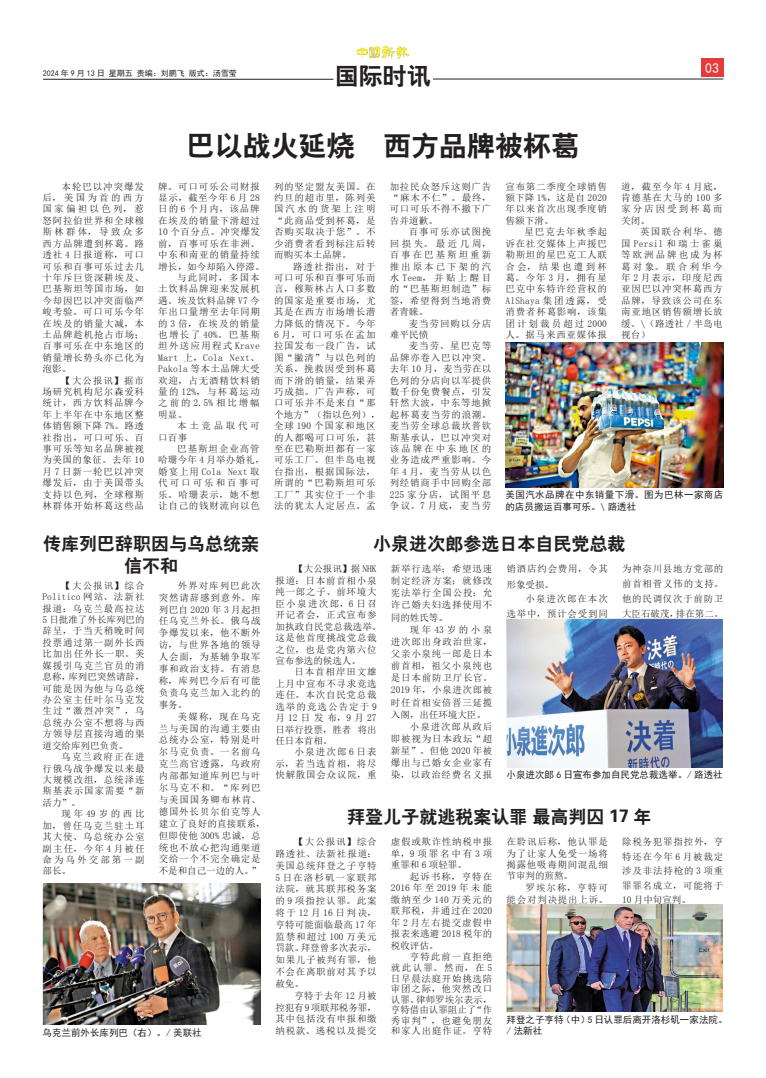
<style>
.page{position:relative;width:766px;height:1078px;background:#fff}
.page>*{position:absolute;margin:0;border:0;box-sizing:border-box;transform-origin:0 0}
.标题28{font:28px "jdchjt";color:#231f20}
.t1{font:24px "jdchjt";color:#231f20}
.标题18{font:18px/21.6px "jdchjt";color:#231f20;text-align:center}
.t2{font:14px "Sim Hei";color:#fff}
.正文{font:9.5px/11.4px "Sim Sun";letter-spacing:.085em;color:#231f20;text-align:justify}
.图注{font:9.5px/11.4px "Sim Hei";color:#231f20}
.图注-2{font:9.5px/11.4px "Sim Hei";letter-spacing:.045em;color:#231f20}
.正文-2{font:9.5px/11.4px "Sim Sun";letter-spacing:.28em;color:#231f20}
.t3{font:8px "Sim Hei";color:#231f20}
.s1{font-family:"FZDHTK GBK1 0"}
</style>
<div class="page">
<div style="left:700px;top:58px;width:23px;height:19px;background:#e53b3b"></div>
<img style="left:356px;top:46px;width:53px;height:13px">
<hr style="left:433px;top:79px;width:290px;height:1px;background:#231f20">
<hr style="left:43px;top:79px;width:290px;height:1px;background:#231f20">
<img style="left:505px;top:342px;width:218px;height:145px">
<img style="left:43px;top:883px;width:217px;height:141px">
<img style="left:506px;top:618px;width:216px;height:149px">
<img style="left:506px;top:904px;width:216px;height:107px">
<p class="t3" style="left:43px;top:69px;width:195px">2024 年 9 月 13 日 星期五 责编：刘鹏飞 版式：汤雪莹</p>
<p class="t1" style="left:335px;top:64px;width:97px">国际时讯</p>
<p class="t2" style="left:704px;top:61px;width:15px">03</p>
<p class="正文" style="left:43px;top:180px;width:103px;text-indent:19px">本轮巴以冲突爆发后，美国为首的西方国家偏袒以色列，惹怒阿拉伯世界和全球穆斯林群体，导致众多西方品牌遭到杯葛。路透社 4 日报道称，可口可乐和百事可乐过去几十年斥巨资深耕埃及、巴基斯坦等国市场，如今却因巴以冲突面临严峻考验。可口可乐今年在埃及的销量大减，本土品牌趁机抢占市场；百事可乐在中东地区的销量增长势头亦已化为泡影。</p>
<p class="正文" style="left:43px;top:374px;width:103px;text-indent:19px">【大公报讯】据市场研究机构尼尔森爱科统计，西方饮料品牌今年上半年在中东地区整体销售额下降 7%。路透社指出，可口可乐、百事可乐等知名品牌被视为美国的象征。去年 10月 7 日新一轮巴以冲突爆发后，由于美国带头支持以色列，全球穆斯林群体开始杯葛这些品</p>
<p class="标题28" style="left:187px;top:131px;width:393px">巴以战火延烧　西方品牌被杯葛</p>
<p class="正文" style="left:158px;top:180px;width:108px;text-align:left">牌。可口可乐公司财报显示，截至今年 6 月 28日的 6 个月内，该品牌在埃及的销量下滑超过<br>10 个百分点。冲突爆发前，百事可乐在非洲、中东和南亚的销量持续增长，如今却陷入停滞。</p>
<p class="正文" style="left:158px;top:272px;width:103px;text-indent:19px">与此同时，多国本土饮料品牌迎来发展机遇。埃及饮料品牌 V7 今年出口量增至去年同期的 3 倍，在埃及的销量也增长了 40%。巴基斯坦外送应用程式 Krave Mart 上，Cola Next、Pakola 等本土品牌大受欢迎，占无酒精饮料销量的 12%，与杯葛运动之前的 2.5% 相比增幅明显。</p>
<p class="正文-2" style="left:158px;top:420px;width:103px;text-indent:19px">本土竞品取代可口百事</p>
<p class="正文" style="left:158px;top:443px;width:108px;text-align:left;text-indent:19px">巴基斯坦企业高管哈珊今年 4 月举办婚礼，婚宴上用 Cola Next 取代可口可乐和百事可乐。哈珊表示，她不想让自己的钱财流向以色</p>
<p class="正文" style="left:274px;top:180px;width:103px">列的坚定盟友美国。在约旦的超市里，陈列美国汽水的货架上注明“此商品受到杯葛，是否购买取决于您”。不少消费者看到标注后转而购买本土品牌。</p>
<p class="正文" style="left:274px;top:260px;width:108px;text-align:left;text-indent:19px">路透社指出，对于可口可乐和百事可乐而言，穆斯林占人口多数的国家是重要市场，尤其是在西方市场增长潜力降低的情况下。今年<br>6 月，可口可乐在孟加拉国发布一段广告，试图“撇清”与以色列的关系，挽救因受到杯葛而下滑的销量，结果弄巧成拙。广告声称，可口可乐并不是来自“那个地方”（指以色列），全球 190 个国家和地区的人都喝可口可乐，甚至在巴勒斯坦都有一家可乐工厂。但半岛电视台指出，根据国际法，所谓的“巴勒斯坦可乐工厂”其实位于一个非法的犹太人定居点。孟</p>
<p class="正文" style="left:389px;top:180px;width:103px">加拉民众怒斥这则广告“麻木不仁”。最终，可口可乐不得不撤下广告并道歉。</p>
<p class="正文" style="left:389px;top:226px;width:103px;text-indent:19px">百事可乐亦试图挽回损失。最近几周，百事在巴基斯坦重新推出原本已下架的汽水Teem，并贴上醒目的“巴基斯坦制造”标签，希望得到当地消费者青睐。</p>
<p class="正文" style="left:389px;top:317px;width:103px;text-indent:19px">麦当劳回购以分店难平民愤</p>
<p class="正文" style="left:389px;top:340px;width:103px;text-indent:19px">麦当劳、星巴克等品牌亦卷入巴以冲突。去年 10 月，麦当劳在以色列的分店向以军提供数千份免费餐点，引发轩然大波，中东等地掀起杯葛麦当劳的浪潮。麦当劳全球总裁坎普钦斯基承认，巴以冲突对该品牌在中东地区的业务造成严重影响。今年 4 月，麦当劳从以色列经销商手中回购全部225 家分店，试图平息争议。7 月底，麦当劳</p>
<p class="正文" style="left:505px;top:180px;width:103px">宣布第二季度全球销售额下降 1%，这是自 2020年以来首次出现季度销售额下滑。</p>
<p class="正文" style="left:505px;top:226px;width:103px;text-indent:19px">星巴克去年秋季起诉在社交媒体上声援巴勒斯坦的星巴克工人联合会，结果也遭到杯葛。今年 3 月，拥有星巴克中东特许经营权的AlShaya 集团透露，受消费者杯葛影响，该集团计划裁员超过2000人。据马来西亚媒体报</p>
<p class="正文" style="left:621px;top:180px;width:103px">道，截至今年 4 月底，肯德基在大马的 100 多家分店因受到杯葛而关闭。</p>
<p class="正文" style="left:621px;top:226px;width:103px;text-indent:19px">英国联合利华、德国Persil和瑞士雀巢等欧洲品牌也成为杯葛对象。联合利华今年 2 月表示，印度尼西亚因巴以冲突杯葛西方品牌，导致该公司在东南亚地区销售额增长放缓。\（路透社／半岛电视台）</p>
<p class="图注-2" style="left:505px;top:489px;width:219px">美国汽水品牌在中东销量下滑。图为巴林一家商店的店员搬运百事可乐。\ 路透社</p>
<p class="标题18" style="left:43px;top:532px;width:218px">传库列巴辞职因与乌总统亲信不和</p>
<p class="标题18" style="left:373px;top:532px;width:254px">小泉进次郎参选日本自民党总裁</p>
<p class="正文" style="left:391px;top:563px;width:103px;line-height:12px">新举行选举；希望迅速制定经济方案；就修改宪法举行全国公投；允许已婚夫妇选择使用不同的姓氏等。</p>
<p class="正文" style="left:391px;top:623px;width:103px;line-height:12.1px;text-indent:19px">现年43岁的小泉进次郎出身政治世家，父亲小泉纯一郎是日本前首相，祖父小泉纯也是日本前防卫厅长官。2019 年，小泉进次郎被时任首相安倍晋三延揽入阁，出任环境大臣。</p>
<p class="正文" style="left:391px;top:720px;width:103px;line-height:12.1px;text-indent:19px">小泉进次郎从政后即被视为日本政坛“超新星”。但他 2020 年被爆出与已婚女企业家有染，以政治经费名义报</p>
<p class="正文" style="left:506px;top:561px;width:103px;line-height:15px">销酒店约会费用，令其形象受损。</p>
<p class="正文" style="left:506px;top:591px;width:103px;line-height:14.5px;text-align:right">小泉进次郎在本次<br>选举中，预计会受到同</p>
<p class="正文" style="left:622px;top:561px;width:103px;line-height:14.7px">为神奈川县地方党部的前首相菅义伟的支持。他的民调仅次于前防卫大臣石破茂，排在第二。</p>
<p class="正文" style="left:275px;top:563px;width:108px;text-align:left;text-indent:19px">【大公报讯】据 NHK报道：日本前首相小泉纯一郎之子、前环境大臣小泉进次郎，6 日召开记者会，正式宣布参加执政自民党总裁选举。这是他首度挑战党总裁之位，也是党内第六位宣布参选的候选人。</p>
<p class="正文" style="left:275px;top:666px;width:103px;text-indent:19px">日本首相岸田文雄上月中宣布不寻求竞选连任。本次自民党总裁选举的竞选公告定于 9月12日发布，9月27日举行投票，胜者 将出任日本首相。</p>
<p class="正文" style="left:275px;top:746px;width:103px;text-indent:19px">小泉进次郎 6 日表示，若当选首相，将尽快解散国会众议院，重</p>
<p class="正文" style="left:43px;top:579px;width:103px;text-indent:19px">【大公报讯】综合Politico 网站、法新社报道：乌克兰最高拉达5 日批准了外长库列巴的辞呈，于当天稍晚时间投票通过第一副外长西比加出任外长一职。美媒援引乌克兰官员的消息称，库列巴突然请辞，可能是因为他与乌总统办公室主任叶尔马克发生过“激烈冲突”，乌总统办公室不想将与西方领导层直接沟通的渠道交给库列巴负责。</p>
<p class="正文" style="left:43px;top:750px;width:103px;text-indent:19px">乌克兰政府正在进行俄乌战争爆发以来最大规模改组，总统泽连斯基表示国家需要“新活力”。</p>
<p class="正文" style="left:43px;top:808px;width:103px;text-indent:19px">现年49岁的西比加，曾任乌克兰驻土耳其大使、乌总统办公室副主任，今年 4 月被任命为乌外交部第一副部长。</p>
<p class="正文" style="left:159px;top:579px;width:103px;line-height:11.9px;text-indent:19px">外界对库列巴此次突然请辞感到意外。库列巴自 2020 年 3 月起担任乌克兰外长。俄乌战争爆发以来，他不断外访，与世界各地的领导人会面，为基辅争取军事和政治支持。有消息称，库列巴今后有可能负责乌克兰加入北约的事务。</p>
<p class="正文" style="left:159px;top:710px;width:108px;line-height:11.9px;text-align:left;text-indent:19px">美媒称，现在乌克兰与美国的沟通主要由总统办公室，特别是叶尔马克负责。一名前乌克兰高官透露，乌政府内部都知道库列巴与叶尔马克不和。“库列巴与美国国务卿布林肯、德国外长贝尔伯克等人建立了良好的直接联系，但即使他 300% 忠诚，总统也不放心把沟通渠道交给一个不完全确定是不是和自己一边的人。”</p>
<p class="图注" style="left:506px;top:769px;width:218px">小泉进次郎 6 日宣布参加自民党总裁选举。/ 路透社</p>
<p class="标题18" style="left:347px;top:805px;width:305px">拜登儿子就逃税案认罪最高判囚 <span class="s1">17</span> 年</p>
<p class="正文" style="left:506px;top:836px;width:103px">在聆讯后称，他认罪是为了让家人免受一场将揭露他吸毒期间混乱细节审判的煎熬。</p>
<p class="正文" style="left:506px;top:880px;width:103px;line-height:12.4px;text-align:right">罗埃尔称，亨特可<br>能会对判决提出上诉。</p>
<p class="正文" style="left:622px;top:834px;width:103px;line-height:14.5px">除税务犯罪指控外，亨特还在今年 6 月被裁定涉及非法持枪的 3 项重罪罪名成立，可能将于10 月中旬宣判。</p>
<p class="正文" style="left:275px;top:835px;width:103px;line-height:11.8px;text-indent:19px">【大公报讯】综合路透社、法新社报道：美国总统拜登之子亨特5 日在洛杉矶一家联邦法院，就其联邦税务案的 9 项指控认罪。此案将于 12 月 16 日判决，亨特可能面临最高 17 年监禁和超过 100 万美元罚款。拜登曾多次表示，如果儿子被判有罪，他不会在离职前对其予以赦免。</p>
<p class="正文" style="left:275px;top:989px;width:103px;line-height:11.8px;text-indent:19px">亨特于去年 12 月被控犯有 9项联邦税务罪，其中包括没有申报和缴纳税款、逃税以及提交</p>
<p class="正文" style="left:391px;top:835px;width:103px">虚假或欺诈性纳税申报单，9项罪名中有3项重罪和 6 项轻罪。</p>
<p class="正文" style="left:391px;top:870px;width:103px;text-indent:19px">起诉书称，亨特在2016 年至 2019 年未能缴纳至少 140 万美元的联邦税，并通过在 2020年 2 月左右提交虚假申报表来逃避 2018 税年的税收评估。</p>
<p class="正文" style="left:391px;top:951px;width:103px;line-height:10.5px;text-indent:19px">亨特此前一直拒绝就此认罪。然而，在 5日早晨法庭开始挑选陪审团之际，他突然改口认罪。律师罗埃尔表示，亨特借由认罪阻止了“作秀审判”，也避免朋友和家人出庭作证。亨特</p>
<p class="图注" style="left:506px;top:1013px;width:222px">拜登之子亨特（中）5 日认罪后离开洛杉矶一家法院。/ 法新社</p>
<p class="图注" style="left:43px;top:1026px;width:161px">乌克兰前外长库列巴（右）。/ 美联社</p>
</div>
